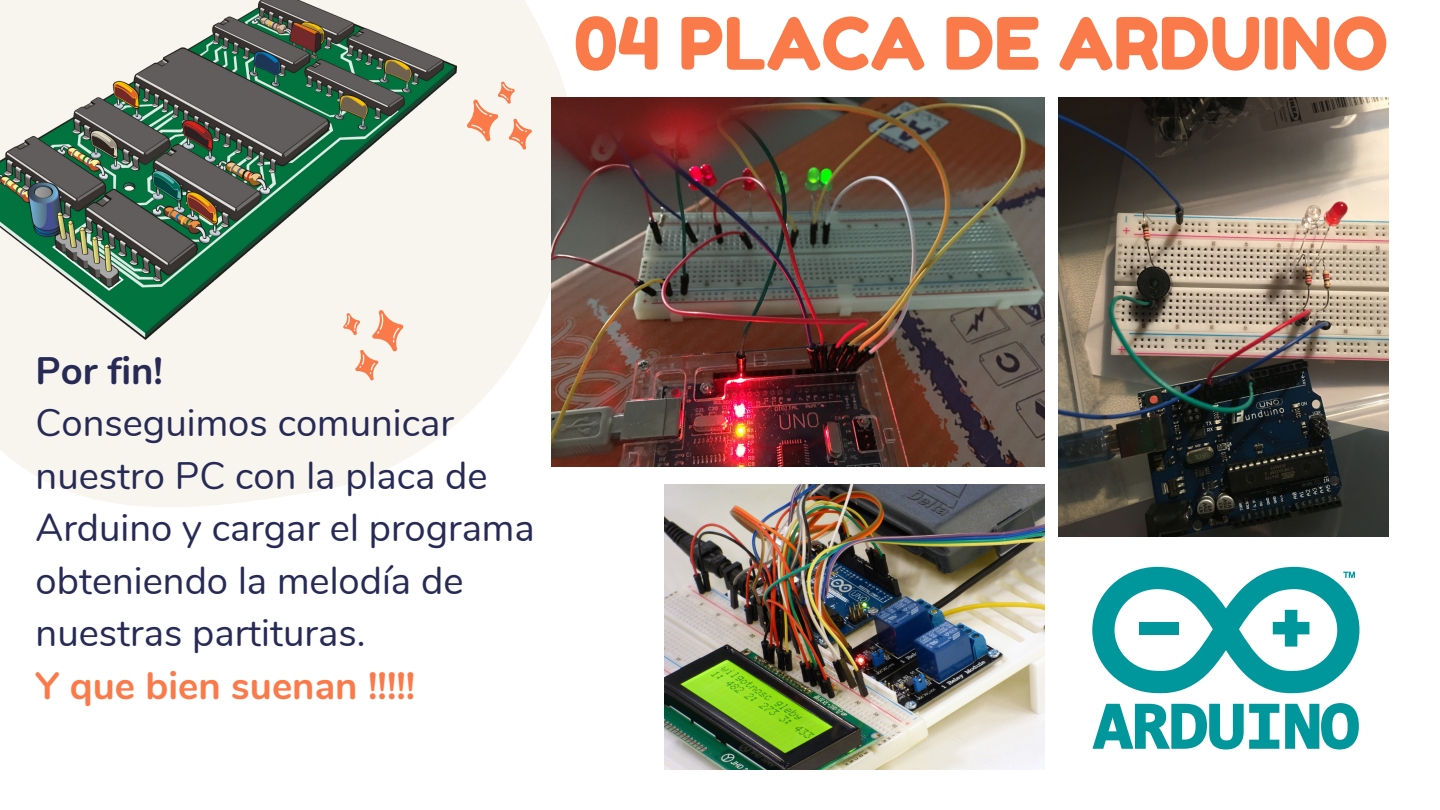
<style>
.page{position:relative;width:1440px;height:810px;background:#fff}
.page>*{position:absolute;margin:0;border:0;box-sizing:border-box;transform-origin:0 0}
.t1{font:72px "Fredoka One";color:#fa7a4a}
.t2{font:38.2px/52.6px "Nunito";color:#262a55}
.t3{font:700 38.2px "Nunito";color:#fa7a4a}
.t4{font:700 38.2px "Nunito";color:#262a55}
</style>
<div class="page">
<svg style="left:0;top:0;width:567px;height:507px;fill:#f8f5ef"></svg>
<svg style="left:459px;top:77px;width:79px;height:81px"></svg>
<svg style="left:336px;top:340px;width:75px;height:45px"></svg>
<img style="left:1058px;top:97px;width:330px;height:440px">
<img style="left:552px;top:97px;width:493px;height:370px">
<img style="left:0;top:0;width:456px;height:340px">
<img style="left:664px;top:485px;width:380px;height:285px">
<svg style="left:1092px;top:704px;width:187px;height:45px"></svg>
<svg style="left:1285px;top:703px;width:74px;height:46px"></svg>
<svg style="left:1092px;top:567px;width:267px;height:127px"></svg>
<div style="left:1139px;top:622px;width:40px;height:13px;background:#00979c"></div>
<p class="t1" style="left:574px;top:0;width:816px">04 PLACA DE ARDUINO</p>
<p class="t4" style="left:36px;top:345px;width:129px">Por fin!</p>
<p class="t2" style="left:36px;top:397px;width:501px">Conseguimos comunicar nuestro PC con la placa de<br>Arduino y cargar el programa obteniendo la melodía de nuestras partituras.</p>
<p class="t3" style="left:36px;top:660px;width:381px">Y que bien suenan !!!!!</p>
</div>
